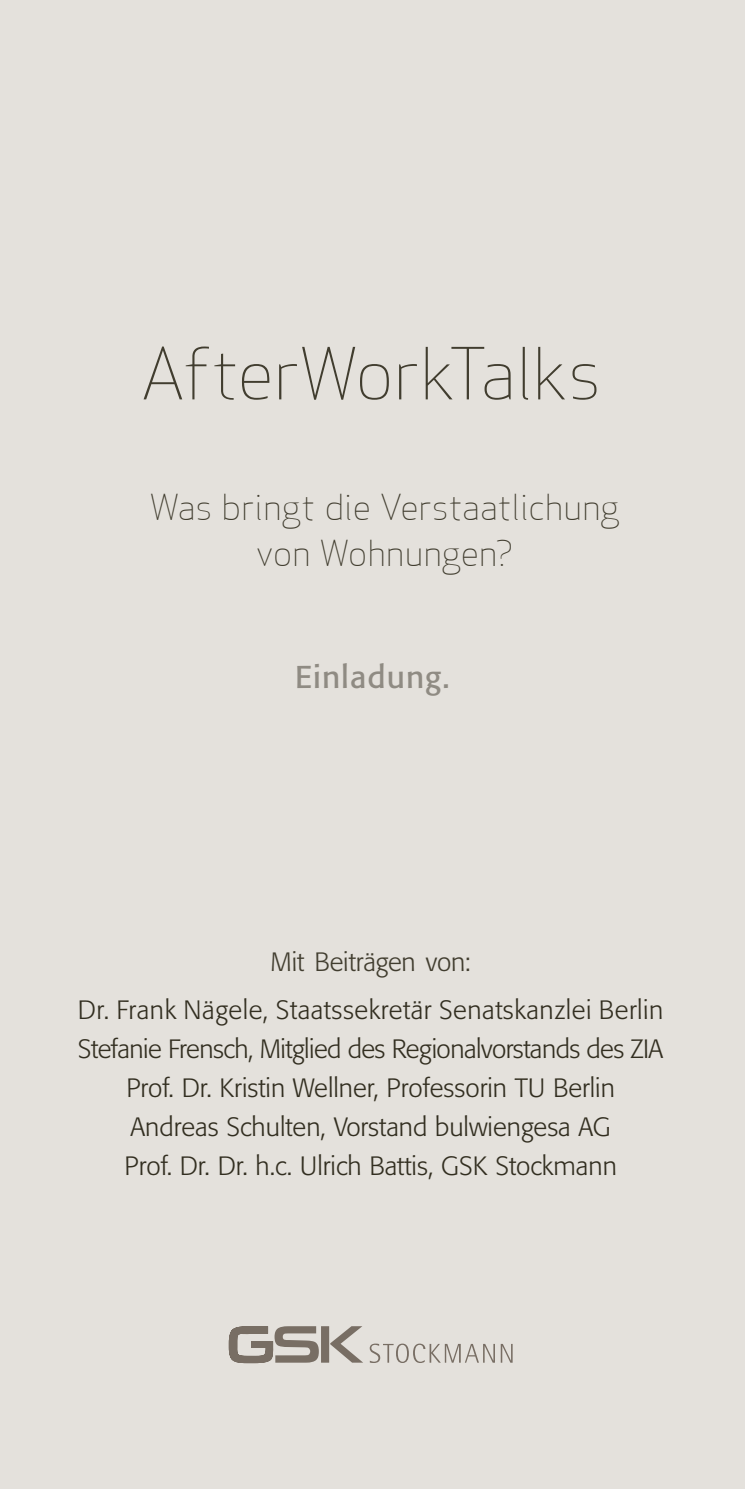
<style>
.page{position:relative;width:745px;height:1489px;background:#fff}
.page>*{position:absolute;margin:0;border:0;box-sizing:border-box;transform-origin:0 0}
.t1{font:70px "Apex Sans Light T";letter-spacing:-.025em;color:#413d2f}
.t2{font:35px/46.2px "Apex Sans Light T";letter-spacing:-.01em;color:#413d2f;text-align:center}
.t3{font:31.25px "Formata BQ";letter-spacing:.035em;color:#8f8b83}
.t4{font:300 26.25px/38.8px "Formata BQ";color:#322e20;text-align:center}
.t5{font:300 26.25px "Formata BQ";letter-spacing:-.005em;color:#413d2f}
</style>
<div class="page">
<div style="left:0;top:0;width:744px;height:1488px;background:#e4e1dc"></div>
<svg style="left:229px;top:1326px;width:133px;height:36px"></svg>
<svg style="left:369px;top:1343px;width:143px;height:19px"></svg>
<h1 class="t1" style="left:141px;top:328px;width:462px">AfterWorkTalks</h1>
<h2 class="t2" style="left:150px;top:484px;width:471px">Was bringt die Verstaatlichung von Wohnungen?</h2>
<p class="t3" style="left:295px;top:657px;width:156px">Einladung.</p>
<p class="t5" style="left:270px;top:946px;width:201px">Mit Beiträgen von:</p>
<p class="t4" style="left:78px;top:991px;width:586px">Dr. Frank Nägele, Staatssekretär Senatskanzlei Berlin Stefanie Frensch, Mitglied des Regionalvorstands des ZIA Prof. Dr. Kristin Wellner, Professorin TU Berlin<br>Andreas Schulten, Vorstand bulwiengesa AG<br>Prof. Dr. Dr. h.c. Ulrich Battis, GSK Stockmann</p>
</div>
